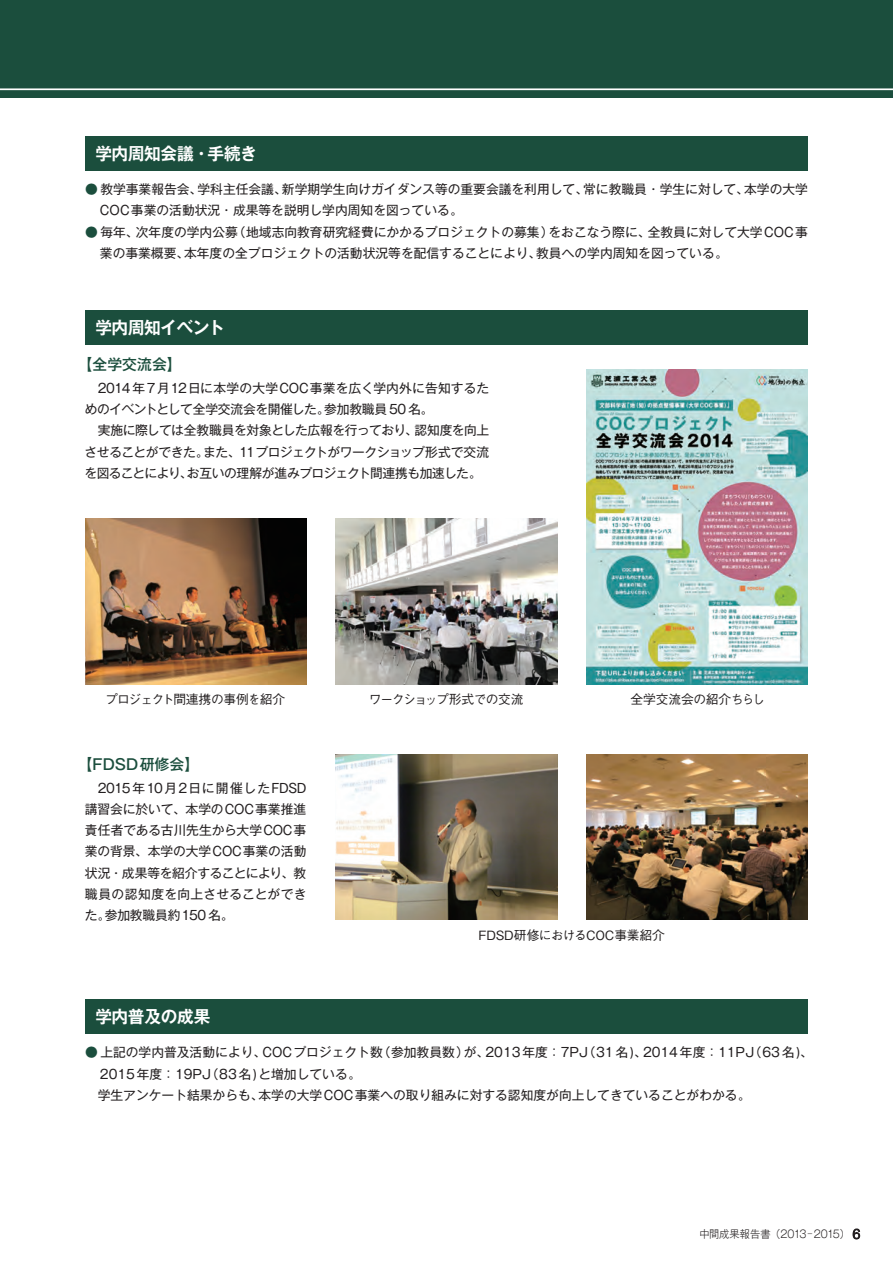
<style>
.page{position:relative;width:893px;height:1263px;background:#fff}
.page>*{position:absolute;margin:0;border:0;box-sizing:border-box;transform-origin:0 0}
.t1{font:700 16.95px "Gothic MB101 Pro De";letter-spacing:-.025em;color:#fff}
.t2{font:500 14.85px "Gothic MB101 Pro";color:#1b4e3d}
.t3{font:12.75px/21.3px "Gothic MB101 Pro";color:#231f20}
.t4{font:12.75px/21.3px "Gothic MB101 Pro";letter-spacing:-.03em;color:#231f20}
.t5{font:500 12.75px "Gothic BBB Pro";letter-spacing:-.03em;color:#231f20}
.t6{font:500 12.75px "Gothic BBB Pro";letter-spacing:-.06em;color:#231f20}
.t7{font:500 12.75px "Gothic BBB Pro";letter-spacing:-.07em;color:#231f20}
.t8{font:300 10.65px "Gothic MB101 Pro";letter-spacing:-.005em;color:#231f20;scale:.96 1}
.s1{color:#1b4e3d}
.s2{font-family:"Helvetica";font-size:13.8px}
</style>
<div class="page">
<div style="left:0;top:0;width:893px;height:98px;background:#1b4e3d"></div>
<hr style="left:0;top:88px;width:893px;height:2px;background:#fff">
<div style="left:85px;top:136px;width:723px;height:34px;background:#1b4e3d"></div>
<div style="left:85px;top:999px;width:723px;height:34px;background:#1b4e3d"></div>
<div style="left:85px;top:310px;width:723px;height:34px;background:#1b4e3d"></div>
<img style="left:85px;top:519px;width:221px;height:166px">
<img style="left:336px;top:519px;width:221px;height:166px">
<img style="left:336px;top:754px;width:221px;height:166px">
<img style="left:587px;top:754px;width:221px;height:166px">
<img style="left:587px;top:370px;width:221px;height:315px">
<svg style="left:852px;top:1228px;width:8px;height:12px"></svg>
<h1 class="t1" style="left:95px;top:139px;width:163px">学内周知会議・手続き</h1>
<p class="t3" style="left:100px;top:177px;width:709px;text-indent:-15px"><span class="s1">●</span> 教学事業報告会、学科主任会議、新学期学生向けガイダンス等の重要会議を利用して、常に教職員・学生に対して、本学の大学<br>COC事業の活動状況・成果等を説明し学内周知を図っている。</p>
<p class="t3" style="left:100px;top:219px;width:709px;text-indent:-15px"><span class="s1">●</span> 毎年、次年度の学内公募（地域志向教育研究経費にかかるプロジェクトの募集）をおこなう際に、全教員に対して大学COC事業の事業概要、本年度の全プロジェクトの活動状況等を配信することにより、教員への学内周知を図っている。</p>
<h1 class="t1" style="left:95px;top:313px;width:131px">学内周知イベント</h1>
<p class="t2" style="left:78px;top:352px;width:106px">【全学交流会】</p>
<p class="t4" style="left:85px;top:376px;width:406px">　2014年7月12日に本学の大学COC事業を広く学内外に告知するためのイベントとして全学交流会を開催した。参加教職員50 名。<br>　実施に際しては全教職員を対象とした広報を行っており、認知度を向上させることができた。また、11プロジェクトがワークショップ形式で交流を図ることにより、お互いの理解が進みプロジェクト間連携も加速した。</p>
<p class="t6" style="left:105px;top:689px;width:182px">プロジェクト間連携の事例を紹介</p>
<p class="t7" style="left:369px;top:689px;width:156px">ワークショップ形式での交流</p>
<p class="t2" style="left:78px;top:752px;width:123px">【FDSD研修会】</p>
<p class="t3" style="left:85px;top:775px;width:223px;text-align:justify">　2015年10月2日に開催したFDSD講習会に於いて、本学のCOC事業推進責任者である古川先生から大学COC事業の背景、本学の大学COC事業の活動状況・成果等を紹介することにより、教職員の認知度を向上させることができた。参加教職員約150名。</p>
<p class="t5" style="left:630px;top:689px;width:136px">全学交流会の紹介ちらし</p>
<h1 class="t1" style="left:95px;top:1002px;width:116px">学内普及の成果</h1>
<p class="t5" style="left:479px;top:925px;width:188px">FDSD研修におけるCOC事業紹介</p>
<p class="t3" style="left:85px;top:1040px;width:729px"><span class="s1">●</span> 上記の学内普及活動により、COCプロジェクト数（参加教員数）が、2013年度：7PJ（31名)、2014年度：11PJ（63名)、</p>
<p class="t3" style="left:100px;top:1061px;width:263px">2015年度：19PJ（83名)と増加している。</p>
<p class="t3" style="left:85px;top:1082px;width:667px">　学生アンケート結果からも、本学の大学COC事業への取り組みに対する認知度が向上してきていることがわかる。</p>
<p class="t8" style="left:699px;top:1225px;width:169px">中間成果報告書（2013-2015） <span class="s2">6</span></p>
</div>
